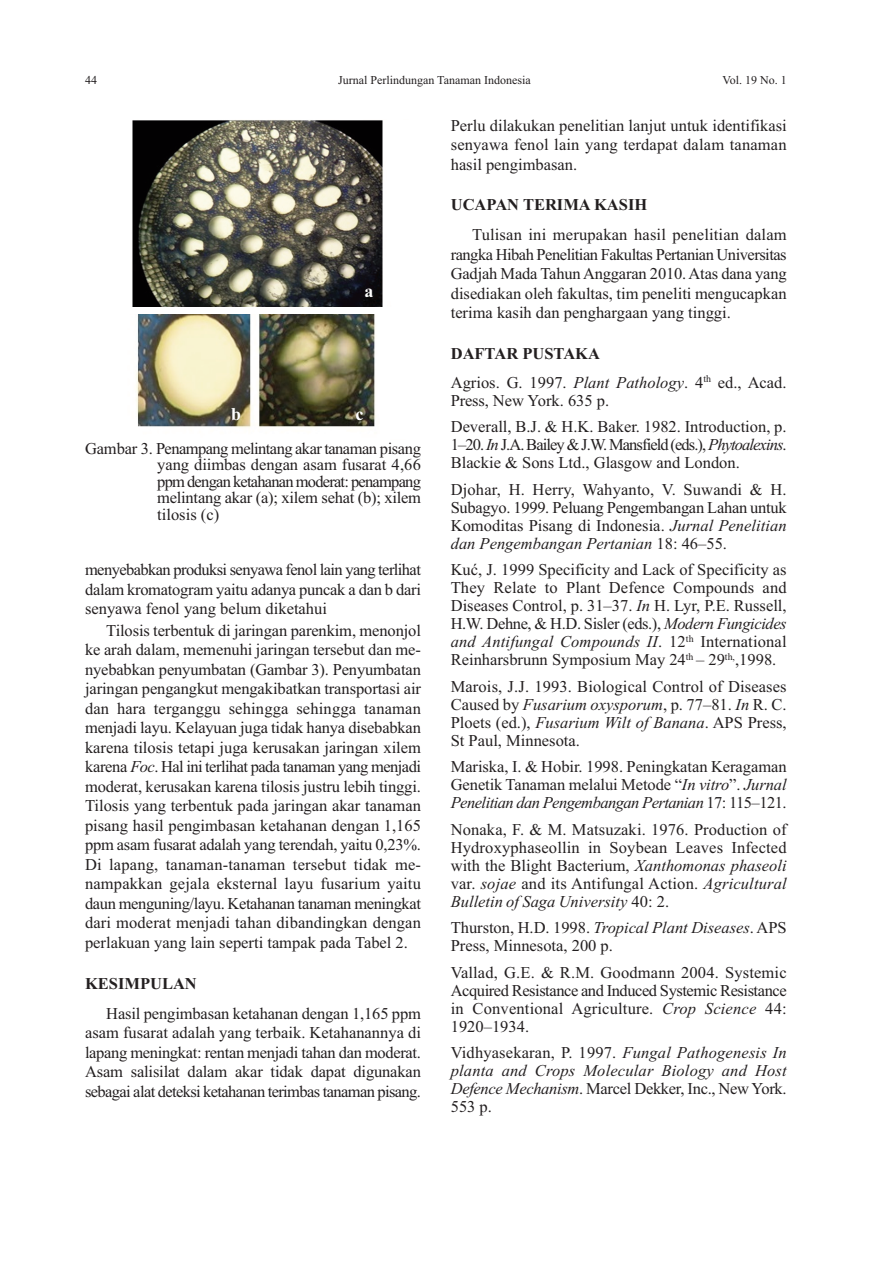
<style>
.page{position:relative;width:893px;height:1263px;background:#fff}
.page>*{position:absolute;margin:0;border:0;box-sizing:border-box;transform-origin:0 0}
.t1{font:700 18px "Times New Roman";color:#fff}
.t2{font:16.5px/19.5px "Times New Roman";color:#231f20;text-align:justify}
.t3{font:italic 16.5px/18px "Times New Roman";letter-spacing:.01em;color:#231f20;text-align:justify}
.t4{font:700 16.5px "Times New Roman";color:#231f20}
.t5{font:12px "Times New Roman";color:#231f20}
.s1{font-style:italic}
.s2{font-weight:700}
.s3{font-style:normal}
</style>
<div class="page">
<img style="left:136px;top:314px;width:240px;height:114px">
<img style="left:132px;top:120px;width:251px;height:187px">
<p class="t5" style="left:85px;top:73px;width:13px">44</p>
<p class="t5" style="left:338px;top:73px;width:194px">Jurnal Perlindungan Tanaman Indonesia</p>
<p class="t5" style="left:722px;top:73px;width:66px">Vol. 19 No. 1</p>
<p class="t1" style="left:364px;top:280px;width:10px">a</p>
<p class="t1" style="left:231px;top:403px;width:12px">b</p>
<p class="t1" style="left:356px;top:403px;width:9px">c</p>
<p class="t2" style="left:157px;top:440px;width:265px;line-height:16.5px;text-indent:-72px">Gambar 3. Penampang melintang akar tanaman pisang yang diimbas dengan asam fusarat 4,66 ppm dengan ketahanan moderat: penampang melintang akar (a); xilem sehat (b); xilem tilosis (c)</p>
<p class="t2" style="left:85px;top:560px;width:337px">menyebabkan produksi senyawa fenol lain yang terlihat dalam kromatogram yaitu adanya puncak a dan b dari senyawa fenol yang belum diketahui</p>
<p class="t2" style="left:85px;top:620px;width:337px;text-indent:21px">Tilosis terbentuk di jaringan parenkim, menonjol ke arah dalam, memenuhi jaringan tersebut dan me&shy;nyebabkan penyumbatan (Gambar 3). Penyumbatan jaringan pengangkut mengakibatkan transportasi air dan hara terganggu sehingga sehingga tanaman menjadi layu. Kelayuan juga tidak hanya disebabkan karena tilosis tetapi juga kerusakan jaringan xilem karena <span class="s1">Foc</span>. Hal ini terlihat pada tanaman yang menjadi moderat, kerusakan karena tilosis justru lebih tinggi.<br>Tilosis yang terbentuk pada jaringan akar tanaman pisang hasil pengimbasan ketahanan dengan 1,165 ppm asam fusarat adalah yang terendah, yaitu 0,23%.<br>Di lapang, tanaman-tanaman tersebut tidak me&shy;nampakkan gejala eksternal layu fusarium yaitu daun menguning/layu. Ketahanan tanaman meningkat dari moderat menjadi tahan dibandingkan dengan perlakuan yang lain seperti tampak pada Tabel 2.</p>
<p class="t4" style="left:85px;top:973px;width:113px">KESIMPULAN</p>
<p class="t2" style="left:85px;top:1003px;width:337px;text-indent:21px">Hasil pengimbasan ketahanan dengan 1,165 ppm asam fusarat adalah yang terbaik. Ketahanannya di lapang meningkat: rentan menjadi tahan dan moderat.<br>Asam salisilat dalam akar tidak dapat digunakan sebagai alat deteksi ketahanan terimbas tanaman pisang.</p>
<p class="t2" style="left:451px;top:115px;width:337px">Perlu dilakukan penelitian lanjut untuk identifikasi senyawa fenol lain yang terdapat dalam tanaman hasil pengimbasan.</p>
<p class="t4" style="left:451px;top:195px;width:198px">UCAPAN TERIMA KASIH</p>
<p class="t2" style="left:451px;top:225px;width:337px;text-indent:21px">Tulisan ini merupakan hasil penelitian dalam rangka Hibah Penelitian Fakultas Pertanian Universitas Gadjah Mada TahunAnggaran 2010.Atas dana yang disediakan oleh fakultas, tim peneliti mengucapkan terima kasih dan penghargaan yang tinggi.</p>
<p class="t2" style="left:451px;top:339px;width:337px;line-height:28.7px"><span class="s2">DAFTAR PUSTAKA<br></span>Agrios. G. 1997. <span class="s1">Plant Pathology</span>. 4<sup>th</sup> ed., Acad.</p>
<p class="t2" style="left:451px;top:387px;width:337px;line-height:26.5px">Press, New York. 635 p.<br>Deverall, B.J. &amp; H.K. Baker. 1982. Introduction, p.</p>
<p class="t2" style="left:451px;top:436px;width:337px;line-height:18px">1–20. <span class="s1">In</span> J.A. Bailey &amp; J.W. Mansfield (eds.), <span class="s1">Phytoalexins</span>.<br>Blackie &amp; Sons Ltd., Glasgow and London.</p>
<p class="t2" style="left:451px;top:480px;width:337px;line-height:18px">Djohar, H. Herry, Wahyanto, V. Suwandi &amp; H.<br>Subagyo. 1999. Peluang Pengembangan Lahan untuk Komoditas Pisang di Indonesia. <span class="s1">Jurnal Penelitian dan Pengembangan Pertanian</span> 18: 46–55.</p>
<p class="t2" style="left:451px;top:561px;width:337px;line-height:18px">Kuć, J. 1999 Specificity and Lack of Specificity as They Relate to Plant Defence Compounds and Diseases Control, p. 31–37. <span class="s1">In</span> H. Lyr, P.E. Russell, H.W. Dehne, &amp; H.D. Sisler (eds.), <span class="s1">Modern Fungicides and Antifungal Compounds II</span>. 12<sup>th</sup> International Reinharsbrunn Symposium May 24<sup>th</sup> – 29<sup>th,</sup>,1998.</p>
<p class="t2" style="left:451px;top:677px;width:337px;line-height:18px">Marois, J.J. 1993. Biological Control of Diseases Caused by <span class="s1">Fusarium oxysporum</span>, p. 77–81. <span class="s1">In</span> R. C.<br>Ploets (ed.), <span class="s1">Fusarium Wilt of Banana</span>. APS Press, St Paul, Minnesota.</p>
<p class="t2" style="left:451px;top:758px;width:337px;line-height:18px">Mariska, I. &amp; Hobir. 1998. Peningkatan Keragaman Genetik Tanaman melalui Metode “<span class="s1">In vitro</span>”. <span class="s1">Jurnal Penelitian dan Pengembangan Pertanian</span> 17: 115–121.</p>
<p class="t2" style="left:451px;top:820px;width:337px;line-height:18px">Nonaka, F. &amp; M. Matsuzaki. 1976. Production of Hydroxyphaseollin in Soybean Leaves Infected with the Blight Bacterium, <span class="s1">Xanthomonas phaseoli </span>var. <span class="s1">sojae</span> and its Antifungal Action. <span class="s1">Agricultural Bulletin of Saga University</span> 40: 2.</p>
<p class="t2" style="left:451px;top:919px;width:337px;line-height:18px">Thurston, H.D. 1998. <span class="s1">Tropical Plant Diseases</span>. APS<br>Press, Minnesota, 200 p.</p>
<p class="t2" style="left:451px;top:963px;width:337px;line-height:18px">Vallad, G.E. &amp; R.M. Goodmann 2004. Systemic Acquired Resistance and Induced Systemic Resistance in Conventional Agriculture. <span class="s1">Crop Science</span> 44:<br>1920–1934.</p>
<p class="t3" style="left:451px;top:1044px;width:337px"><span class="s3">Vidhyasekaran, P. 1997.</span> Fungal Pathogenesis In planta and Crops Molecular Biology and Host Defence Mechanism<span class="s3">. Marcel Dekker, Inc., New York.<br>553 p.</span></p>
</div>
